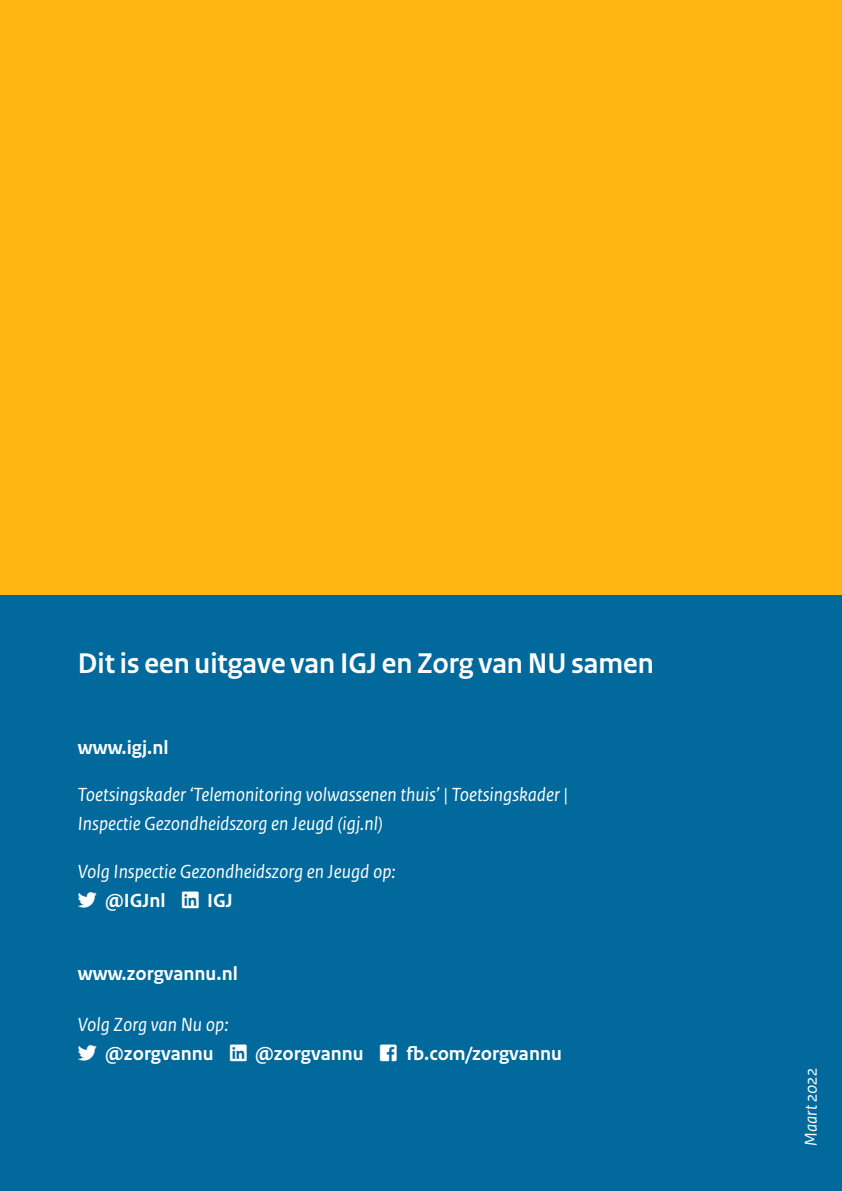
<style>
.page{position:relative;width:842px;height:1191px;background:#fff}
.page>*{position:absolute;margin:0;border:0;box-sizing:border-box;transform-origin:0 0}
.Kop{font:700 30px "Rijksoverheid Sans Heading";color:#fff}
.Brood-Groot{font:italic 20px/29px "Rijksoverheid Sans Text";color:#fff}
.Brood-Groot-2{font:700 20px/29px "Rijksoverheid Sans Text";color:#fff}
.t1{font:italic 18px "Rijksoverheid Sans Text";color:#fff}
.s1{font-weight:700;font-style:normal}
.s2{font-weight:400;font-style:italic}
</style>
<div class="page">
<div style="left:0;top:0;width:842px;height:595px;background:#ffb612"></div>
<div style="left:0;top:595px;width:842px;height:596px;background:#01699b"></div>
<h3 class="Kop" style="left:78px;top:647px;width:577px">Dit is een uitgave van IGJ en Zorg van NU samen</h3>
<p class="Brood-Groot-2" style="left:78px;top:733px;width:92px">www.igj.nl</p>
<p class="Brood-Groot" style="left:78px;top:780px;width:492px">Toetsingskader ‘Telemonitoring volwassenen thuis’ | Toetsingskader |<br>Inspectie Gezondheidszorg en Jeugd (igj.nl)</p>
<p class="Brood-Groot" style="left:105px;top:857px;width:292px;text-indent:-27px">Volg Inspectie Gezondheidszorg en Jeugd op: <span class="s1">@IGJnl</span> ●■■ <span class="s1">IGJ</span></p>
<p class="Brood-Groot-2" style="left:78px;top:959px;width:161px">www.zorgvannu.nl</p>
<p class="Brood-Groot-2" style="left:105px;top:1010px;width:458px;text-indent:-27px"><span class="s2">Volg Zorg van Nu op:<br></span>@zorgvannu ●■■ @zorgvannu □□▲❑◆ fb.com/zorgvannu</p>
<p class="t1" style="left:801px;top:1145px;width:79px;rotate:-90deg">Maart 2022</p>
</div>
